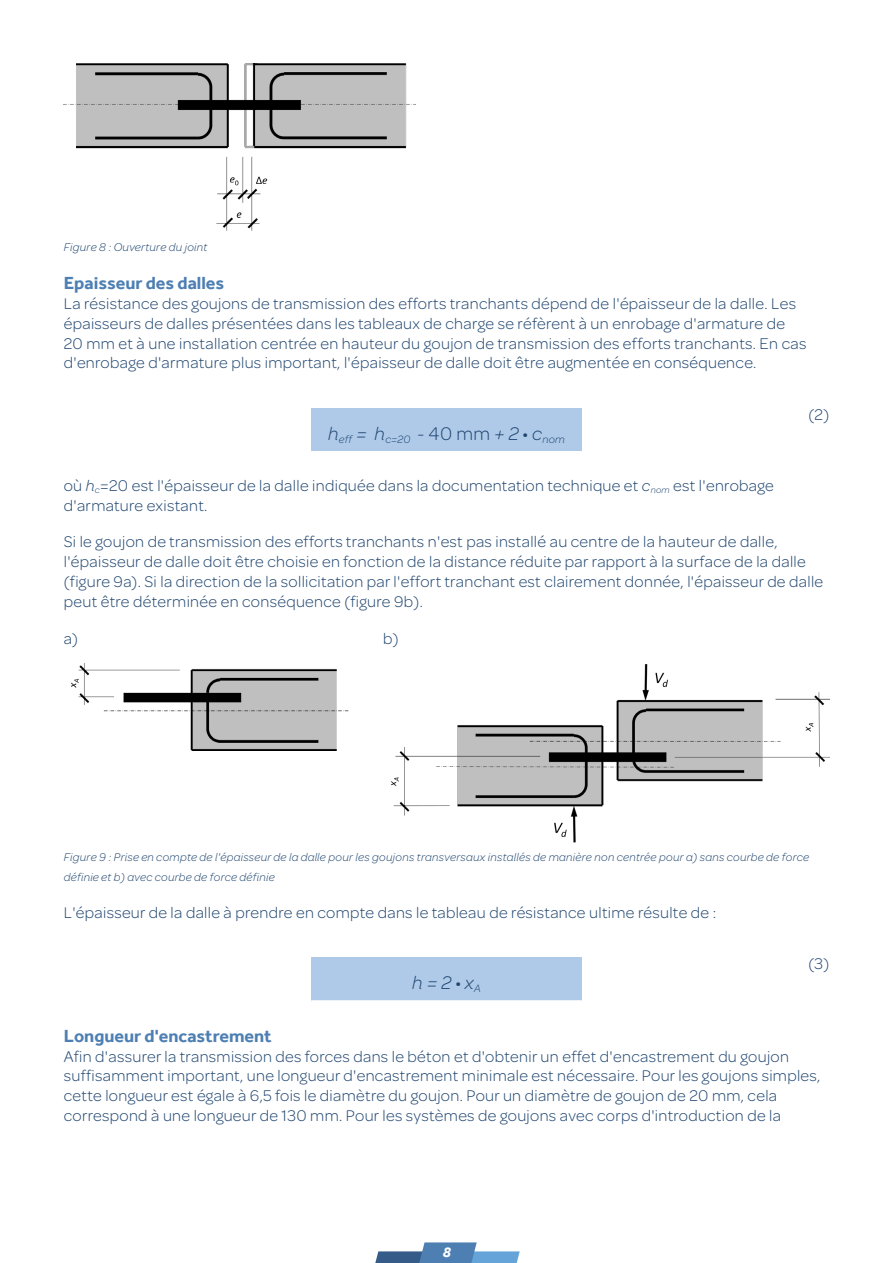
<style>
.page{position:relative;width:893px;height:1263px;background:#fff}
.page>*{position:absolute;margin:0;border:0;box-sizing:border-box;transform-origin:0 0}
.t1{font:italic 300 19.5px "Omnes";color:#204670}
.t2{font:700 18px "Effra";color:#4e7fb3}
.t3{font:300 16.5px/19.8px "Omnes";letter-spacing:.02em;color:#204670}
.t4{font:italic 700 15px "Effra";color:#fff}
.t5{font:italic 300 12px/19.8px "Omnes";letter-spacing:.02em;color:#204670}
.t6{font:italic 300 11.4px "Omnes";letter-spacing:.02em;color:#204670}
.s1{font-style:italic}
.s2{font-weight:700;font-style:normal}
</style>
<div class="page">
<svg style="left:375px;top:1242px;width:145px;height:21px"></svg>
<img style="left:64px;top:64px;width:352px;height:167px">
<div style="left:311px;top:408px;width:271px;height:44px;background:#afcae9"></div>
<hr style="left:311px;top:451px;width:271px;height:3px;background:#fff">
<img style="left:391px;top:664px;width:438px;height:179px">
<img style="left:71px;top:664px;width:278px;height:86px">
<div style="left:311px;top:958px;width:271px;height:44px;background:#afcae9"></div>
<hr style="left:311px;top:1000px;width:271px;height:3px;background:#fff">
<p class="t5" style="left:64px;top:236px;width:145px">Figure 8 : Ouverture du joint</p>
<p class="t2" style="left:64px;top:272px;width:162px">Epaisseur des dalles</p>
<p class="t3" style="left:64px;top:293px;width:744px">La résistance des goujons de transmission des efforts tranchants dépend de l'épaisseur de la dalle. Les épaisseurs de dalles présentées dans les tableaux de charge se réfèrent à un enrobage d'armature de 20 mm et à une installation centrée en hauteur du goujon de transmission des efforts tranchants. En cas d'enrobage d'armature plus important, l'épaisseur de dalle doit être augmentée en conséquence.</p>
<p class="t3" style="left:808px;top:404px;width:22px">(2)</p>
<p class="t6" style="left:328px;top:432px;width:238px"><sup>h</sup>eff <sup>=</sup> <sup>h</sup>c=20 <sup>-</sup> <sup>40</sup> <sup>mm</sup> <sup>+</sup> <sup>2</sup> <sup>∙</sup> <sup>c</sup>nom</p>
<p class="t3" style="left:64px;top:474px;width:712px">où <span class="s1">h</span><sub>c</sub>=20 est l'épaisseur de la dalle indiquée dans la documentation technique et <span class="s1">c</span><sub>nom</sub> est l'enrobage d'armature existant.</p>
<p class="t3" style="left:64px;top:531px;width:761px">Si le goujon de transmission des efforts tranchants n'est pas installé au centre de la hauteur de dalle, l'épaisseur de dalle doit être choisie en fonction de la distance réduite par rapport à la surface de la dalle (figure 9a). Si la direction de la sollicitation par l'effort tranchant est clairement donnée, l'épaisseur de dalle peut être déterminée en conséquence (figure 9b).</p>
<p class="t3" style="left:64px;top:627px;width:16px">a)</p>
<p class="t3" style="left:383px;top:627px;width:17px">b)</p>
<p class="t5" style="left:64px;top:846px;width:747px">Figure 9 : Prise en compte de l'épaisseur de la dalle pour les goujons transversaux installés de manière non centrée pour a) sans courbe de force définie et b) avec courbe de force définie</p>
<p class="t3" style="left:64px;top:901px;width:654px">L'épaisseur de la dalle à prendre en compte dans le tableau de résistance ultime résulte de :</p>
<p class="t1" style="left:412px;top:970px;width:70px">h = 2 <span class="s2">∙</span> x<sub>A</sub></p>
<p class="t3" style="left:808px;top:953px;width:22px">(3)</p>
<p class="t2" style="left:64px;top:1025px;width:210px">Longueur d'encastrement</p>
<p class="t3" style="left:64px;top:1045px;width:758px">Afin d'assurer la transmission des forces dans le béton et d'obtenir un effet d'encastrement du goujon suffisamment important, une longueur d'encastrement minimale est nécessaire. Pour les goujons simples, cette longueur est égale à 6,5 fois le diamètre du goujon. Pour un diamètre de goujon de 20 mm, cela correspond à une longueur de 130 mm. Pour les systèmes de goujons avec corps d'introduction de la</p>
<p class="t4" style="left:442px;top:1243px;width:10px">8</p>
</div>
